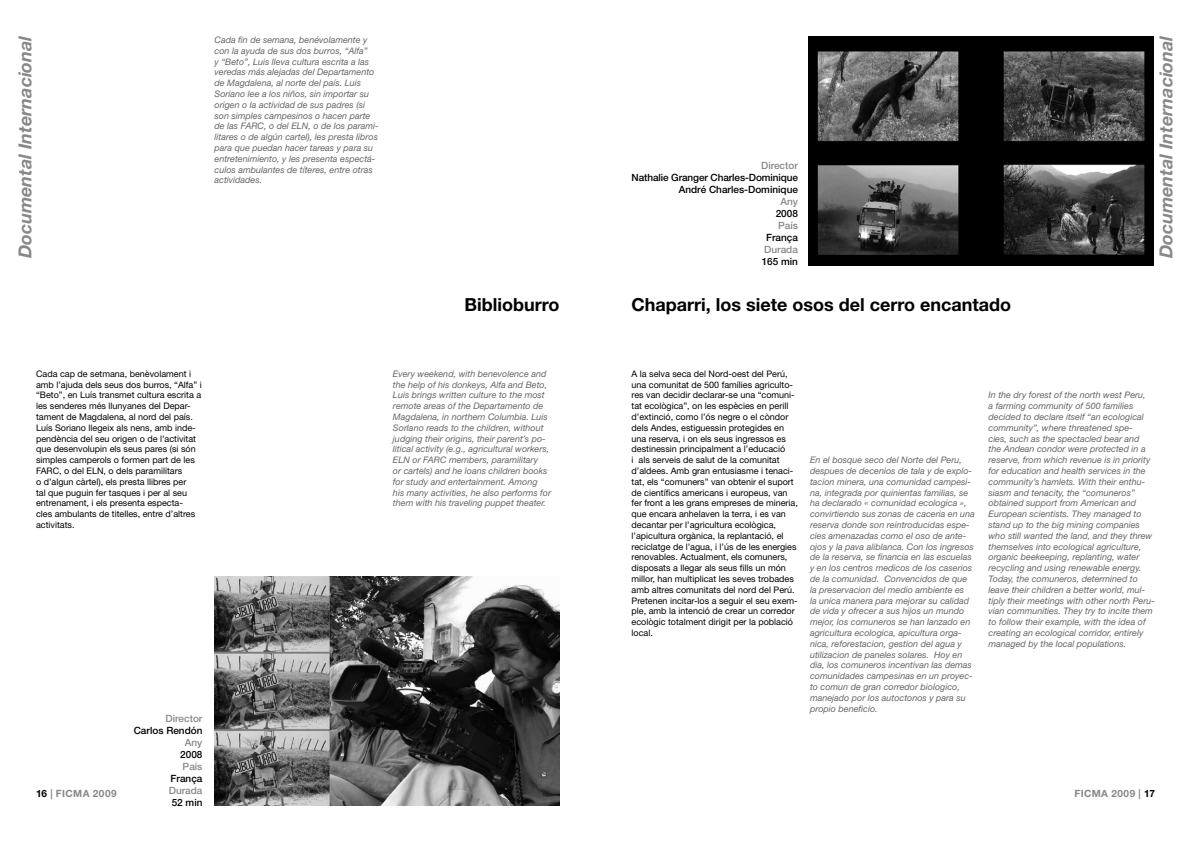
<style>
.page{position:relative;width:1191px;height:842px;background:#fff}
.page>*{position:absolute;margin:0;border:0;box-sizing:border-box;transform-origin:0 0}
.t1{font:700 18px "Helvetica Neue";color:#000}
.t2{font:italic 700 18px "Helvetica Neue";letter-spacing:-.005em;color:#878889}
.t3{font:500 10px/12px "Helvetica Neue";color:#000;text-align:right}
.t4{font:500 10px "Helvetica Neue";color:#878889}
.t5{font:700 10px "Helvetica Neue";letter-spacing:.04em;color:#878889}
.t6{font:italic 9px/10.8px "Helvetica Neue";color:#646567}
.t7{font:9px/10.8px "Helvetica Neue";color:#000}
.s1{color:#000}
</style>
<div class="page">
<img style="left:214px;top:576px;width:345px;height:230px">
<img style="left:808px;top:36px;width:345px;height:230px">
<h1 class="t2" style="left:14px;top:258px;width:224px;rotate:-90deg">Documental Internacional</h1>
<p class="t6" style="left:214px;top:34px;width:166px">Cada fin de semana, benévolamente y con la ayuda de sus dos burros, “Alfa”<br>y “Beto”, Luis lleva cultura escrita a las veredas más alejadas del Departamento de Magdalena, al norte del país. Luis Soriano lee a los niños, sin importar su origen o la actividad de sus padres (si son simples campesinos o hacen parte de las FARC, o del ELN, o de los parami&shy;litares o de algún cartel), les presta libros para que puedan hacer tareas y para su entretenimiento, y les presenta espectá&shy;culos ambulantes de títeres, entre otras actividades.</p>
<h1 class="t1" style="left:464px;top:294px;width:96px">Biblioburro</h1>
<p class="t4" style="left:761px;top:160px;width:38px">Director</p>
<p class="t3" style="left:631px;top:172px;width:168px">Nathalie Granger Charles-Dominique<br>André Charles-Dominique</p>
<p class="t4" style="left:780px;top:196px;width:19px">Any</p>
<p class="t3" style="left:775px;top:208px;width:24px">2008</p>
<p class="t4" style="left:778px;top:220px;width:21px">País</p>
<p class="t3" style="left:766px;top:232px;width:33px">França</p>
<p class="t4" style="left:764px;top:244px;width:35px">Durada</p>
<p class="t3" style="left:761px;top:256px;width:38px">165 min</p>
<h1 class="t1" style="left:631px;top:294px;width:381px">Chaparri, los siete osos del cerro encantado</h1>
<h1 class="t2" style="left:1155px;top:258px;width:224px;rotate:-90deg">Documental Internacional</h1>
<p class="t7" style="left:36px;top:368px;width:167px">Cada cap de setmana, benèvolament i amb l’ajuda dels seus dos burros, “Alfa” i “Beto”, en Luís transmet cultura escrita a les senderes més llunyanes del Depar&shy;tament de Magdalena, al nord del país.<br>Luís Soriano llegeix als nens, amb inde&shy;pendència del seu origen o de l’activitat que desenvolupin els seus pares (si són simples camperols o formen part de les FARC, o del ELN, o dels paramilitars<br>o d’algun càrtel), els presta llibres per<br>tal que puguin fer tasques i per al seu entrenament, i els presenta especta-<br>cles ambulants de titelles, entre d’altres activitats.</p>
<p class="t7" style="left:631px;top:368px;width:168px">A la selva seca del Nord-oest del Perú, una comunitat de 500 famílies agriculto&shy;res van decidir declarar-se una “comuni&shy;tat ecològica”, on les espècies en perill d’extinció, como l’ós negre o el còndor dels Andes, estiguessin protegides en una reserva, i on els seus ingressos es destinessin principalment a l’educació<br>i als serveis de salut de la comunitat d’aldees. Amb gran entusiasme i tenaci&shy;tat, els “comuners” van obtenir el suport de científics americans i europeus, van fer front a les grans empreses de mineria, que encara anhelaven la terra, i es van decantar per l’agricultura ecològica, l’apicultura orgànica, la replantació, el reciclatge de l’agua, i l’ús de les energies renovables. Actualment, els comuners, disposats a llegar als seus fills un món millor, han multiplicat les seves trobades amb altres comunitats del nord del Perú.<br>Pretenen incitar-los a seguir el seu exem&shy;ple, amb la intenció de crear un corredor ecològic totalment dirigit per la població local.</p>
<p class="t6" style="left:393px;top:368px;width:160px">Every weekend, with benevolence and the help of his donkeys, Alfa and Beto, Luis brings written culture to the most remote areas of the Departamento de Magdalena, in northern Columbia. Luis Sorlano reads to the children, without judging their origins, their parent’s po&shy;litical activity (e.g., agricultural workers, ELN or FARC members, paramilitary<br>or cartels) and he loans children books for study and entertainment. Among his many activities, he also performs for them with his traveling puppet theater.</p>
<p class="t6" style="left:988px;top:390px;width:168px">In the dry forest of the north west Peru,<br>a farming community of 500 families decided to declare itself “an ecological community”, where threatened spe-<br>cies, such as the spectacled bear and<br>the Andean condor were protected in a reserve, from which revenue is in priority for education and health services in the community’s hamlets. With their enthu&shy;siasm and tenacity, the “comuneros” obtained support from American and European scientists. They managed to stand up to the big mining companies who still wanted the land, and they threw themselves into ecological agriculture, organic beekeeping, replanting, water recycling and using renewable energy.<br>Today, the comuneros, determined to leave their children a better world, mul&shy;tiply their meetings with other north Peru&shy;vian communities. They try to incite them to follow their example, with the idea of creating an ecological corridor, entirely managed by the local populations.</p>
<p class="t6" style="left:810px;top:454px;width:166px">En el bosque seco del Norte del Peru, despues de decenios de tala y de explo&shy;tacion minera, una comunidad campesi&shy;na, integrada por quinientas familias, se ha declarado « comunidad ecologica », convirtiendo sus zonas de caceria en una reserva donde son reintroducidas espe&shy;cies amenazadas como el oso de ante&shy;ojos y la pava aliblanca. Con los ingresos de la reserva, se financia en las escuelas y en los centros medicos de los caserios de la comunidad. Convencidos de que la preservacion del medio ambiente es<br>la unica manera para mejorar su calidad de vida y ofrecer a sus hijos un mundo mejor, los comuneros se han lanzado en agricultura ecologica, apicultura orga&shy;nica, reforestacion, gestion del agua y utilizacion de paneles solares. Hoy en dia, los comuneros incentivan las demas comunidades campesinas en un proyec&shy;to comun de gran corredor biologico, manejado por los autoctonos y para su propio beneficio.</p>
<p class="t4" style="left:166px;top:712px;width:38px">Director</p>
<p class="t3" style="left:134px;top:724px;width:70px">Carlos Rendón</p>
<p class="t4" style="left:185px;top:736px;width:19px">Any</p>
<p class="t3" style="left:180px;top:748px;width:24px">2008</p>
<p class="t4" style="left:183px;top:760px;width:21px">País</p>
<p class="t3" style="left:171px;top:772px;width:33px">França</p>
<p class="t4" style="left:169px;top:784px;width:35px">Durada</p>
<p class="t3" style="left:172px;top:796px;width:32px">52 min</p>
<p class="t5" style="left:36px;top:787px;width:82px"><span class="s1">16</span> | FICMA 2009</p>
<p class="t5" style="left:1074px;top:787px;width:81px">FICMA 2009 | <span class="s1">17</span></p>
</div>
